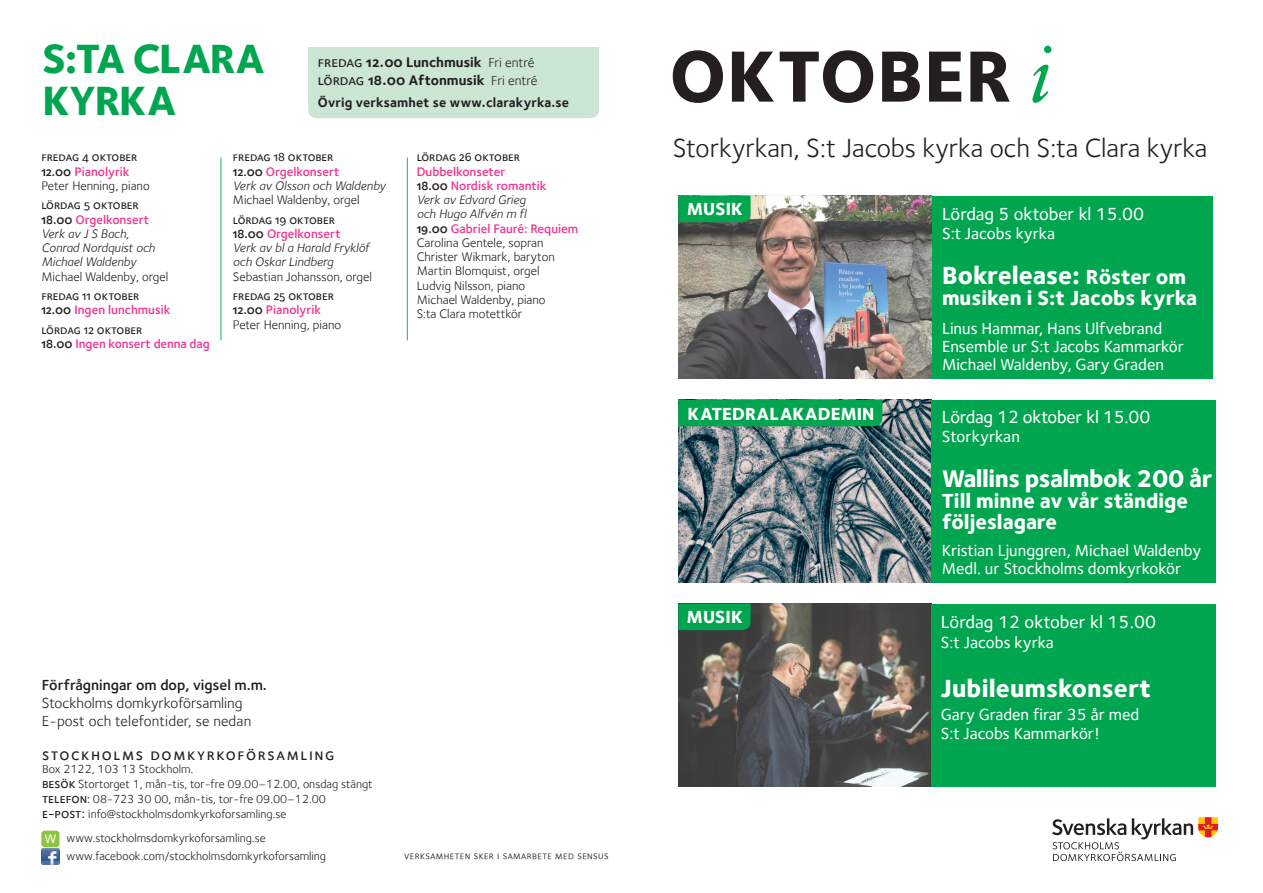
<style>
.page{position:relative;width:1263px;height:893px;background:#fff}
.page>*{position:absolute;margin:0;border:0;box-sizing:border-box;transform-origin:0 0}
.t1{font:75px "Foundry Sterling Extra Bld Expert";letter-spacing:.01em;color:#231f20}
.t2{font:42px/42px "Foundry Sterling Extra Bold OSF";letter-spacing:-.03em;color:#00a54f}
.t3{font:27px "Foundry Sterling Book OSF";color:#231f20}
.t4{font:800 25.5px "Foundry Sterling";color:#fff}
.t5{font:25.5px "Foundry Sterling Extra Bold OSF";letter-spacing:.005em;color:#fff}
.t6{font:800 24.75px "Foundry Sterling";letter-spacing:-.02em;color:#fff}
.t7{font:800 21px "Foundry Sterling";color:#fff}
.t8{font:500 18px "Foundry Sterling";color:#fff}
.t9{font:18px "Foundry Sterling Extra Bold OSF";letter-spacing:.01em;color:#fff}
.t10{font:500 16.5px "Foundry Sterling";color:#fff}
.Brödtext{font:16.5px "Foundry Sterling Medium Expert";letter-spacing:.1em;color:#231f20}
.t11{font:15px "Foundry Sterling";color:#231f20}
.t12{font:15px "Foundry Sterling Demi OSF";color:#231f20}
.t13{font:14.25px "Foundry Sterling Bold OSF";color:#231f20}
.t14{font:13.5px "Foundry Sterling Bold OSF";letter-spacing:.01em;color:#231f20}
.t15{font:12.75px "Foundry Sterling";color:#231f20}
.t16{font:12.75px "Foundry Sterling Demi OSF";color:#ed3896}
.t17{font:italic 12.75px "Foundry Sterling";color:#231f20}
.t18{font:12.75px "Foundry Sterling Medium Expert";color:#231f20}
.Brödtext-2{font:12px "Foundry Sterling";color:#231f20}
.målrubrik{font:12px "Arial";color:#fff}
.t19{font:10.5px "Foundry Sterling Book Expert";letter-spacing:.04em;color:#231f20}
.s1{font-family:"Foundry Sterling Medium Expert";font-size:15px}
.s2{font-family:"Foundry Sterling";font-size:13.5px}
.s3{color:#231f20}
.s4{font-family:"Foundry Sterling Medium Expert";font-size:13.5px}
.s5{font-family:"Foundry Sterling Medium Expert"}
.s6{font-family:"Sabon LT";font-style:italic;font-size:81px;color:#00a54f}
.s7{font-size:21px}
</style>
<div class="page">
<img style="left:678px;top:604px;width:253px;height:182px">
<img style="left:678px;top:400px;width:253px;height:183px">
<svg style="left:1052px;top:817px;width:166px;height:44px"></svg>
<hr style="left:407px;top:158px;width:1px;height:182px;background:#1eb26a">
<hr style="left:221px;top:158px;width:1px;height:182px;background:#1eb26a">
<svg style="left:41px;top:831px;width:18px;height:16px"></svg>
<div style="left:308px;top:38px;width:291px;height:80px;background:#cbe6d3;border-radius:9px"></div>
<div style="left:308px;top:3px;width:291px;height:44px;background:#fff"></div>
<img style="left:41px;top:849px;width:19px;height:16px">
<div style="left:928px;top:196px;width:284px;height:182px;background:#00a54f"></div>
<div style="left:931px;top:400px;width:285px;height:183px;background:#00a54f"></div>
<div style="left:931px;top:604px;width:285px;height:183px;background:#00a54f"></div>
<div style="left:678px;top:604px;width:72px;height:26px;background:#00a54f"></div>
<div style="left:678px;top:400px;width:204px;height:26px;background:#00a54f"></div>
<img style="left:678px;top:196px;width:253px;height:182px">
<img style="left:678px;top:196px;width:205px;height:26px">
<p class="t2" style="left:43px;top:37px;width:223px">S:TA CLARA<br>KYRKA</p>
<p class="t13" style="left:318px;top:54px;width:218px"><span class="s1">fredag</span> 12.00 Lunchmusik <span class="s2">Fri entré</span></p>
<p class="t13" style="left:318px;top:72px;width:221px"><span class="s1">lördag</span> 18.00 Aftonmusik <span class="s2">Fri entré</span></p>
<p class="t14" style="left:318px;top:95px;width:253px">Övrig verksamhet se www.clarakyrka.se</p>
<p class="t18" style="left:41px;top:150px;width:97px">fredag 4 oktober</p>
<p class="t16" style="left:41px;top:164px;width:90px"><span class="s3">12.00</span> Pianolyrik</p>
<p class="t15" style="left:41px;top:178px;width:110px">Peter Henning, piano</p>
<p class="t18" style="left:41px;top:198px;width:99px">lördag 5 oktober</p>
<p class="t16" style="left:41px;top:212px;width:109px"><span class="s3">18.00</span> Orgelkonsert</p>
<p class="t17" style="left:41px;top:226px;width:89px">Verk av J S Bach,</p>
<p class="t17" style="left:41px;top:240px;width:115px">Conrad Nordquist och</p>
<p class="t17" style="left:41px;top:255px;width:96px">Michael Waldenby</p>
<p class="t15" style="left:41px;top:269px;width:128px">Michael Waldenby, orgel</p>
<p class="t18" style="left:41px;top:288px;width:99px">fredag 11 oktober</p>
<p class="t16" style="left:41px;top:303px;width:130px"><span class="s3">12.00</span> Ingen lunchmusik</p>
<p class="t18" style="left:41px;top:322px;width:102px">lördag 12 oktober</p>
<p class="t16" style="left:41px;top:336px;width:170px"><span class="s3">18.00</span> Ingen konsert denna dag</p>
<p class="t18" style="left:233px;top:150px;width:102px">fredag 18 oktober</p>
<p class="t16" style="left:233px;top:164px;width:108px"><span class="s3">12.00</span> Orgelkonsert</p>
<p class="t17" style="left:233px;top:178px;width:154px">Verk av Olsson och Waldenby</p>
<p class="t15" style="left:233px;top:192px;width:128px">Michael Waldenby, orgel</p>
<p class="t18" style="left:233px;top:212px;width:104px">lördag 19 oktober</p>
<p class="t16" style="left:233px;top:226px;width:109px"><span class="s3">18.00</span> Orgelkonsert</p>
<p class="t17" style="left:233px;top:240px;width:138px">Verk av bl a Harald Fryklöf</p>
<p class="t17" style="left:233px;top:255px;width:102px">och Oskar Lindberg</p>
<p class="t15" style="left:233px;top:269px;width:141px">Sebastian Johansson, orgel</p>
<p class="t18" style="left:233px;top:288px;width:103px">fredag 25 oktober</p>
<p class="t16" style="left:233px;top:303px;width:90px"><span class="s3">12.00</span> Pianolyrik</p>
<p class="t15" style="left:233px;top:317px;width:110px">Peter Henning, piano</p>
<p class="t18" style="left:417px;top:150px;width:105px">lördag 26 oktober</p>
<p class="t16" style="left:417px;top:164px;width:90px">Dubbelkonseter</p>
<p class="t16" style="left:417px;top:178px;width:131px"><span class="s3">18.00</span> Nordisk romantik</p>
<p class="t17" style="left:417px;top:192px;width:111px">Verk av Edvard Grieg</p>
<p class="t17" style="left:417px;top:207px;width:111px">och Hugo Alfvén m fl</p>
<p class="t16" style="left:417px;top:221px;width:163px"><span class="s3">19.00</span> Gabriel Fauré: Requiem</p>
<p class="t15" style="left:417px;top:235px;width:128px">Carolina Gentele, sopran</p>
<p class="t15" style="left:417px;top:249px;width:139px">Christer Wikmark, baryton</p>
<p class="t15" style="left:417px;top:264px;width:125px">Martin Blomquist, orgel</p>
<p class="t15" style="left:417px;top:278px;width:110px">Ludvig Nilsson, piano</p>
<p class="t15" style="left:417px;top:292px;width:130px">Michael Waldenby, piano</p>
<p class="t15" style="left:417px;top:306px;width:107px">S:ta Clara motettkör</p>
<p class="t12" style="left:42px;top:676px;width:226px">Förfrågningar om dop, vigsel m.m.</p>
<p class="t11" style="left:42px;top:694px;width:202px">Stockholms domkyrkoförsamling</p>
<p class="t11" style="left:42px;top:712px;width:211px">E-post och telefontider, se nedan</p>
<p class="Brödtext" style="left:42px;top:744px;width:294px">stockholms domkyrkoförsamling</p>
<p class="Brödtext-2" style="left:42px;top:762px;width:153px">Box 2122, 103 13 Stockholm.</p>
<p class="Brödtext-2" style="left:42px;top:777px;width:332px"><span class="s4">besök</span> Stortorget 1, mån-tis, tor-fre 09.00–12.00, onsdag stängt</p>
<p class="Brödtext-2" style="left:42px;top:792px;width:285px"><span class="s4">telefon</span><span class="s5">:</span> 08-723 30 00, mån-tis, tor-fre 09.00–12.00</p>
<p class="Brödtext-2" style="left:42px;top:807px;width:246px"><span class="s4">e-post:</span> info@stockholmsdomkyrkoforsamling.se</p>
<p class="målrubrik" style="left:45px;top:831px;width:13px">W</p>
<p class="Brödtext-2" style="left:66px;top:831px;width:201px">www.stockholmsdomkyrkoforsamling.se</p>
<p class="Brödtext-2" style="left:66px;top:849px;width:261px">www.facebook.com/stockholmsdomkyrkoforsamling</p>
<p class="t19" style="left:404px;top:849px;width:206px">verksamheten sker i samarbete med sensus</p>
<p class="t1" style="left:669px;top:30px;width:384px">OKTOBER <span class="s6">i</span></p>
<p class="t3" style="left:673px;top:132px;width:536px">Storkyrkan, S:t Jacobs kyrka och S:ta Clara kyrka</p>
<p class="t9" style="left:687px;top:198px;width:57px">MUSIK</p>
<p class="t8" style="left:942px;top:203px;width:203px">Lördag 5 oktober kl 15.00</p>
<p class="t10" style="left:942px;top:224px;width:114px">S:t Jacobs kyrka</p>
<p class="t4" style="left:942px;top:260px;width:246px">Bokrelease: <span class="s7">Röster om</span></p>
<p class="t7" style="left:942px;top:285px;width:257px">musiken i S:t Jacobs kyrka</p>
<p class="t10" style="left:942px;top:319px;width:222px">Linus Hammar, Hans Ulfvebrand</p>
<p class="t10" style="left:942px;top:337px;width:244px">Ensemble ur S:t Jacobs Kammarkör</p>
<p class="t10" style="left:942px;top:355px;width:223px">Michael Waldenby, Gary Graden</p>
<p class="t9" style="left:688px;top:402px;width:188px">KATEDRALAKADEMIN</p>
<p class="t8" style="left:942px;top:406px;width:210px">Lördag 12 oktober kl 15.00</p>
<p class="t10" style="left:942px;top:427px;width:79px">Storkyrkan</p>
<p class="t6" style="left:942px;top:464px;width:272px">Wallins psalmbok 200 år</p>
<p class="t7" style="left:942px;top:488px;width:248px">Till minne av vår ständige</p>
<p class="t7" style="left:942px;top:509px;width:117px">följeslagare</p>
<p class="t10" style="left:942px;top:541px;width:261px">Kristian Ljunggren, Michael Waldenby</p>
<p class="t10" style="left:942px;top:559px;width:241px">Medl. ur Stockholms domkyrkokör</p>
<p class="t9" style="left:687px;top:606px;width:57px">MUSIK</p>
<p class="t8" style="left:941px;top:612px;width:217px">Lördag 12 oktober kl 15.00</p>
<p class="t10" style="left:941px;top:633px;width:114px">S:t Jacobs kyrka</p>
<p class="t5" style="left:941px;top:673px;width:212px">Jubileumskonsert</p>
<p class="t10" style="left:941px;top:705px;width:200px">Gary Graden firar 35 år med</p>
<p class="t10" style="left:941px;top:724px;width:160px">S:t Jacobs Kammarkör!</p>
</div>
